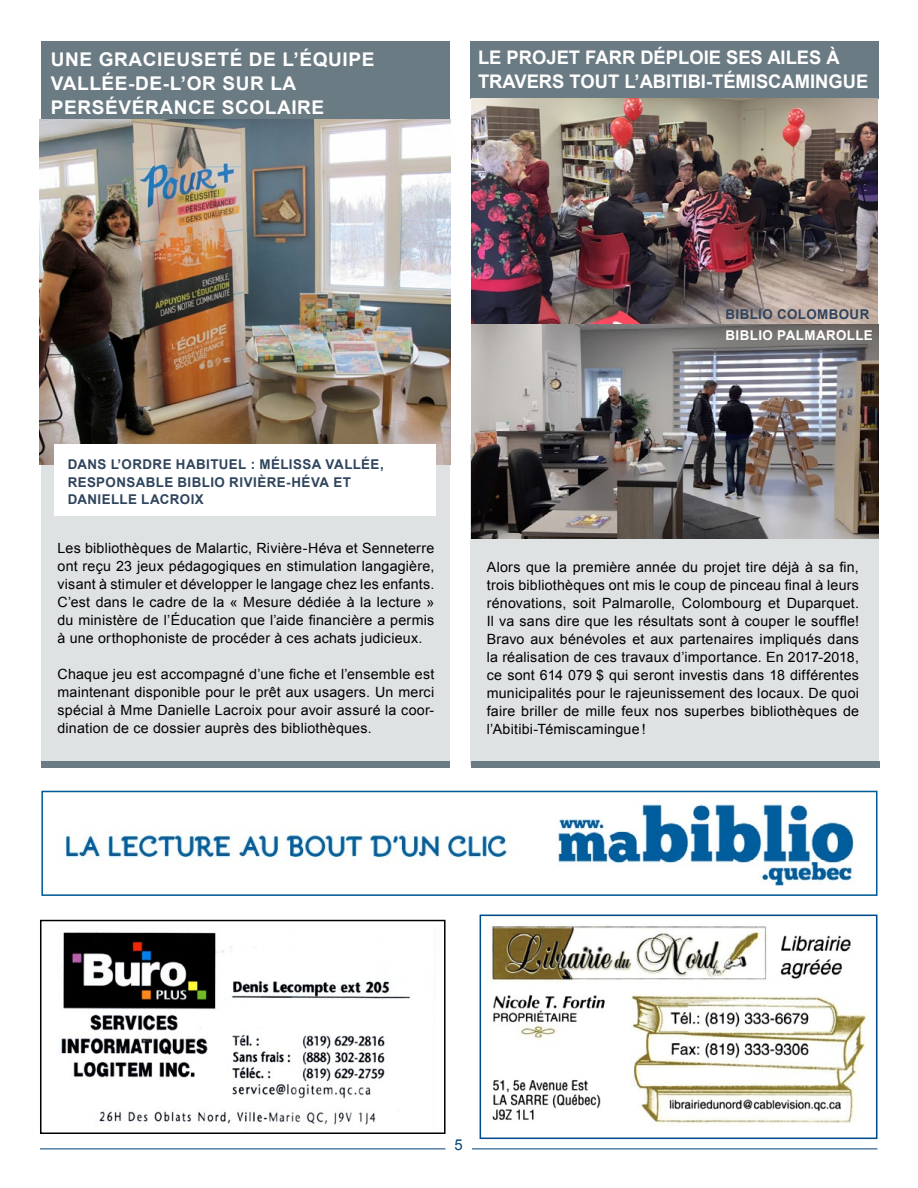
<style>
.page{position:relative;width:918px;height:1188px;background:#fff}
.page>*{position:absolute;margin:0;border:0;box-sizing:border-box;transform-origin:0 0}
.t1{font:700 18.9px/24px "Arial";letter-spacing:.03em;color:#fff}
.t2{font:700 18.75px/24px "Arial";color:#fff}
.t3{font:700 18px "Arial";letter-spacing:.02em;color:#fff}
.t4{font:15px "Arial";color:#00447c}
.t5{font:14.1px/18px "Arial";letter-spacing:.015em;color:#000;text-align:justify}
.t6{font:700 13.5px/17.7px "Arial";letter-spacing:.035em;color:#2f445d}
.t7{font:700 13.5px "Arial";letter-spacing:.03em;color:#fff}
.s1{font-size:18.9px}
</style>
<div class="page">
<hr style="left:40px;top:1149px;width:406px;height:1px;background:#00447c">
<hr style="left:472px;top:1149px;width:406px;height:1px;background:#00447c">
<div style="left:41px;top:41px;width:409px;height:83px;background:#6b7b84"></div>
<div style="left:471px;top:41px;width:408px;height:57px;background:#6b7b84"></div>
<div style="left:41px;top:761px;width:409px;height:7px;background:#6b7b84"></div>
<div style="left:471px;top:761px;width:408px;height:7px;background:#6b7b84"></div>
<div style="left:41px;top:444px;width:409px;height:321px;background:#dee2e3"></div>
<div style="left:470px;top:444px;width:409px;height:321px;background:#dee2e3"></div>
<img style="left:61px;top:932px;width:350px;height:197px">
<div style="left:40px;top:920px;width:406px;height:214px;border:2px solid #000"></div>
<img style="left:39px;top:120px;width:411px;height:344px">
<img style="left:471px;top:98px;width:408px;height:441px">
<div style="left:54px;top:444px;width:382px;height:71px;background:#fff"></div>
<div style="left:480px;top:915px;width:397px;height:224px;border:2px solid #004b8d"></div>
<img style="left:492px;top:925px;width:375px;height:199px">
<img style="left:65px;top:834px;width:444px;height:27px">
<div style="left:41px;top:791px;width:836px;height:105px;border:2px solid #005b96"></div>
<img style="left:558px;top:803px;width:296px;height:82px">
<h1 class="t1" style="left:51px;top:47px;width:325px;text-indent:48px">GRACIEUSETÉ DE L’ÉQUIPE<br>VALLÉE-DE-L’OR SUR LA<br>PERSÉVÉRANCE SCOLAIRE</h1>
<h2 class="t2" style="left:478px;top:46px;width:392px">LE PROJET FARR DÉPLOIE SES AILES À<br>TRAVERS TOUT L’ABITIBI-TÉMISCAMINGUE</h2>
<p class="t3" style="left:47px;top:47px;width:38px">LES</p>
<p class="t3" style="left:51px;top:47px;width:165px"><span class="s1">UNE</span>TROTTEUSES</p>
<p class="t6" style="left:68px;top:456px;width:318px">DANS L’ORDRE HABITUEL : MÉLISSA VALLÉE,<br>RESPONSABLE BIBLIO RIVIÈRE-HÉVA ET<br>DANIELLE LACROIX</p>
<p class="t5" style="left:58px;top:539px;width:378px">Les bibliothèques de Malartic, Rivière-Héva et Senneterre ont reçu 23 jeux pédagogiques en stimulation langagière, visant à stimuler et développer le langage chez les enfants.<br>C’est dans le cadre de la « Mesure dédiée à la lecture » du ministère de l’Éducation que l’aide financière a permis à une orthophoniste de procéder à ces achats judicieux.</p>
<p class="t5" style="left:58px;top:665px;width:378px">Chaque jeu est accompagné d’une fiche et l’ensemble est maintenant disponible pour le prêt aux usagers. Un merci spécial à Mme Danielle Lacroix pour avoir assuré la coor&shy;dination de ce dossier auprès des bibliothèques.</p>
<p class="t6" style="left:725px;top:306px;width:145px">BIBLIO COLOMBOUR</p>
<p class="t7" style="left:726px;top:328px;width:149px">BIBLIO PALMAROLLE</p>
<p class="t5" style="left:487px;top:558px;width:374px">Alors que la première année du projet tire déjà à sa fin, trois bibliothèques ont mis le coup de pinceau final à leurs rénovations, soit Palmarolle, Colombourg et Duparquet.<br>Il va sans dire que les résultats sont à couper le souffle!<br>Bravo aux bénévoles et aux partenaires impliqués dans la réalisation de ces travaux d’importance. En 2017-2018, ce sont 614 079 $ qui seront investis dans 18 différentes municipalités pour le rajeunissement des locaux. De quoi faire briller de mille feux nos superbes bibliothèques de l’Abitibi-Témiscamingue !</p>
<p class="t4" style="left:454px;top:1136px;width:10px">5</p>
</div>
